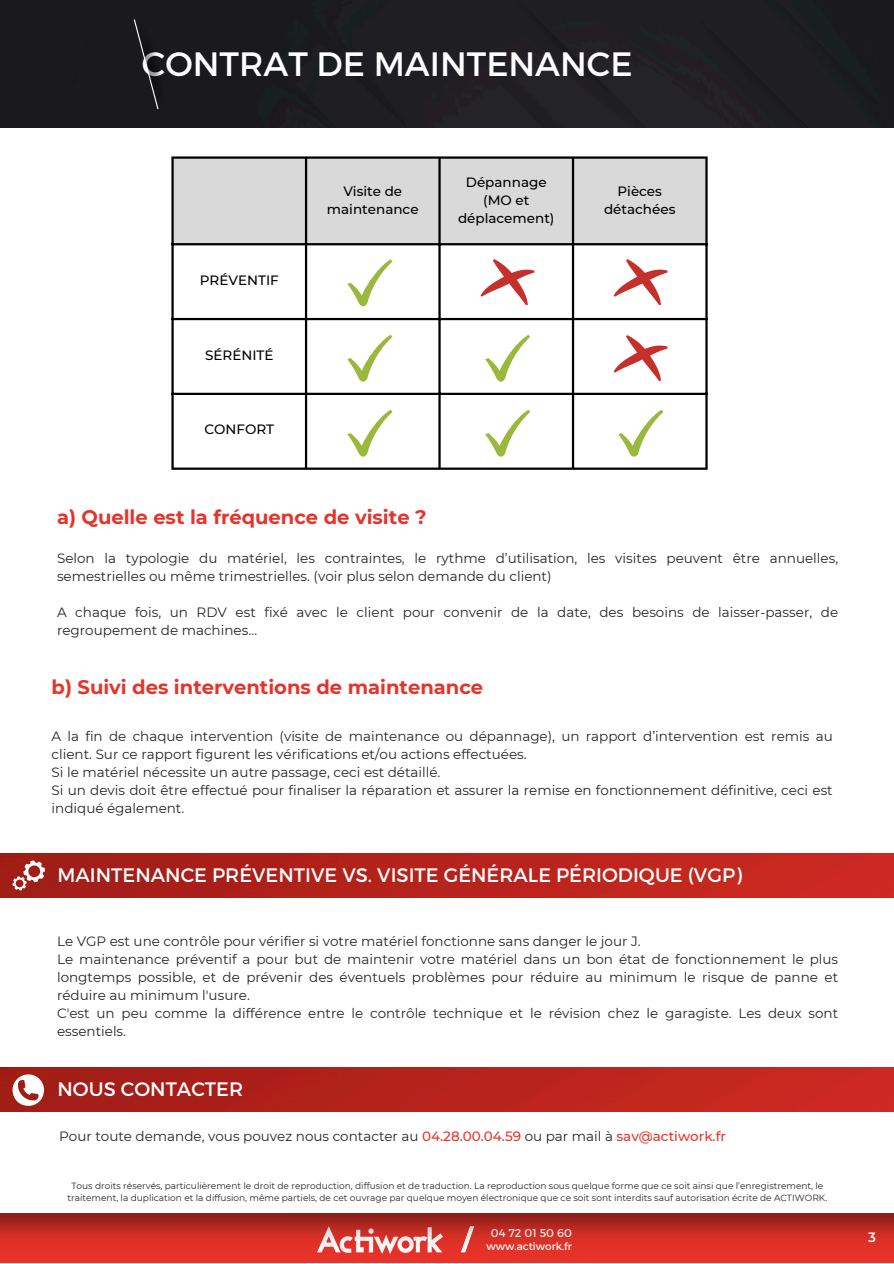
<style>
.page{position:relative;width:894px;height:1264px;background:#fff}
.page>*{position:absolute;margin:0;border:0;box-sizing:border-box;transform-origin:0 0}
.t1{font:33.75px "Montserrat";color:#fff}
.t2{font:700 19.5px "Montserrat";color:#e8332a}
.t3{font:19.5px "Montserrat";color:#fff}
.t4{font:13.5px/18px "Montserrat";color:#252523}
.t5{font:500 13.5px/18px "Montserrat";color:#000;text-align:center}
.t6{font:600 13.5px "Montserrat";color:#fff}
.t7{font:11.4px "Montserrat";color:#fff}
.t8{font:10.35px "Montserrat";color:#fff}
.t9{font:9px/12px "Montserrat";color:#252523;text-align:center}
.s1{font-weight:500;color:#e8332a}
</style>
<div class="page">
<div style="left:0;top:1213px;width:893px;height:49px;background:#e8332a"></div>
<img style="left:0;top:1213px;width:893px;height:41px">
<div style="left:0;top:0;width:893px;height:127px;background:#1e1e23"></div>
<img style="left:159px;top:19px;width:12px;height:88px">
<svg style="left:133px;top:18px;width:26px;height:92px;background:#212125"></svg>
<div style="left:174px;top:159px;width:531px;height:84px;background:#d9d9d9"></div>
<hr style="left:171px;top:159px;width:3px;height:308px;background:#000">
<hr style="left:305px;top:159px;width:2px;height:308px;background:#000">
<hr style="left:438px;top:159px;width:2px;height:308px;background:#000">
<hr style="left:571px;top:159px;width:3px;height:308px;background:#000">
<hr style="left:705px;top:159px;width:2px;height:308px;background:#000">
<hr style="left:171px;top:156px;width:536px;height:3px;background:#000">
<hr style="left:171px;top:243px;width:536px;height:2px;background:#000">
<hr style="left:171px;top:318px;width:536px;height:2px;background:#000">
<hr style="left:171px;top:393px;width:536px;height:2px;background:#000">
<hr style="left:171px;top:467px;width:536px;height:3px;background:#000">
<svg style="left:347px;top:259px;width:45px;height:47px"></svg>
<svg style="left:347px;top:334px;width:45px;height:47px"></svg>
<svg style="left:485px;top:334px;width:45px;height:47px"></svg>
<svg style="left:347px;top:409px;width:45px;height:47px"></svg>
<svg style="left:485px;top:409px;width:45px;height:47px"></svg>
<svg style="left:618px;top:409px;width:45px;height:47px"></svg>
<svg style="left:480px;top:259px;width:54px;height:46px"></svg>
<svg style="left:613px;top:259px;width:54px;height:46px"></svg>
<svg style="left:613px;top:335px;width:54px;height:46px"></svg>
<img style="left:0;top:853px;width:893px;height:44px">
<svg style="left:13px;top:860px;width:32px;height:30px"></svg>
<img style="left:0;top:1067px;width:893px;height:44px">
<svg style="left:13px;top:1074px;width:31px;height:37px"></svg>
<p class="t1" style="left:142px;top:42px;width:492px">CONTRAT DE MAINTENANCE</p>
<p class="t5" style="left:200px;top:271px;width:80px">PRÉVENTIF</p>
<p class="t5" style="left:205px;top:346px;width:70px">SÉRÉNITÉ</p>
<p class="t5" style="left:204px;top:420px;width:71px">CONFORT</p>
<p class="t5" style="left:327px;top:182px;width:93px">Visite de maintenance</p>
<p class="t5" style="left:458px;top:173px;width:98px">Dépannage (MO et déplacement)</p>
<p class="t5" style="left:604px;top:182px;width:73px">Pièces détachées</p>
<p class="t2" style="left:57px;top:505px;width:371px">a) Quelle est la fréquence de visite ?</p>
<p class="t4" style="left:57px;top:548px;width:782px">Selon la typologie du matériel, les contraintes, le rythme d’utilisation, les visites peuvent être annuelles, semestrielles ou même trimestrielles. (voir plus selon demande du client)</p>
<p class="t4" style="left:57px;top:602px;width:782px">A chaque fois, un RDV est fixé avec le client pour convenir de la date, des besoins de laisser-passer, de regroupement de machines…</p>
<h3 class="t2" style="left:52px;top:675px;width:433px">b) Suivi des interventions de maintenance</h3>
<h4 class="t4" style="left:52px;top:727px;width:782px">A la fin de chaque intervention (visite de maintenance ou dépannage), un rapport d’intervention est remis au client. Sur ce rapport figurent les vérifications et/ou actions effectuées.<br>Si le matériel nécessite un autre passage, ceci est détaillé.<br>Si un devis doit être effectué pour finaliser la réparation et assurer la remise en fonctionnement définitive, ceci est indiqué également.</h4>
<h4 class="t3" style="left:57px;top:862px;width:685px">MAINTENANCE PRÉVENTIVE VS. VISITE GÉNÉRALE PÉRIODIQUE (VGP)</h4>
<h3 class="t4" style="left:57px;top:932px;width:782px">Le VGP est une contrôle pour vérifier si votre matériel fonctionne sans danger le jour J.<br>Le maintenance préventif a pour but de maintenir votre matériel dans un bon état de fonctionnement le plus longtemps possible, et de prévenir des éventuels problèmes pour réduire au minimum le risque de panne et réduire au minimum l'usure.<br>C'est un peu comme la différence entre le contrôle technique et le révision chez le garagiste. Les deux sont essentiels.</h3>
<p class="t3" style="left:57px;top:1076px;width:187px">NOUS CONTACTER</p>
<h4 class="t4" style="left:59px;top:1126px;width:668px">Pour toute demande, vous pouvez nous contacter au <span class="s1">04.28.00.04.59</span> ou par mail à <span class="s1">sav@actiwork.fr</span></h4>
<p class="t9" style="left:67px;top:1179px;width:761px">Tous droits réservés, particulièrement le droit de reproduction, diffusion et de traduction. La reproduction sous quelque forme que ce soit ainsi que l’enregistrement, le traitement, la duplication et la diffusion, même partiels, de cet ouvrage par quelque moyen électronique que ce soit sont interdits sauf autorisation écrite de ACTIWORK.</p>
<p class="t7" style="left:490px;top:1225px;width:82px">04 72 01 50 60</p>
<h1 class="t8" style="left:486px;top:1239px;width:87px">www.actiwork.fr</h1>
<p class="t6" style="left:867px;top:1228px;width:9px">3</p>
</div>
